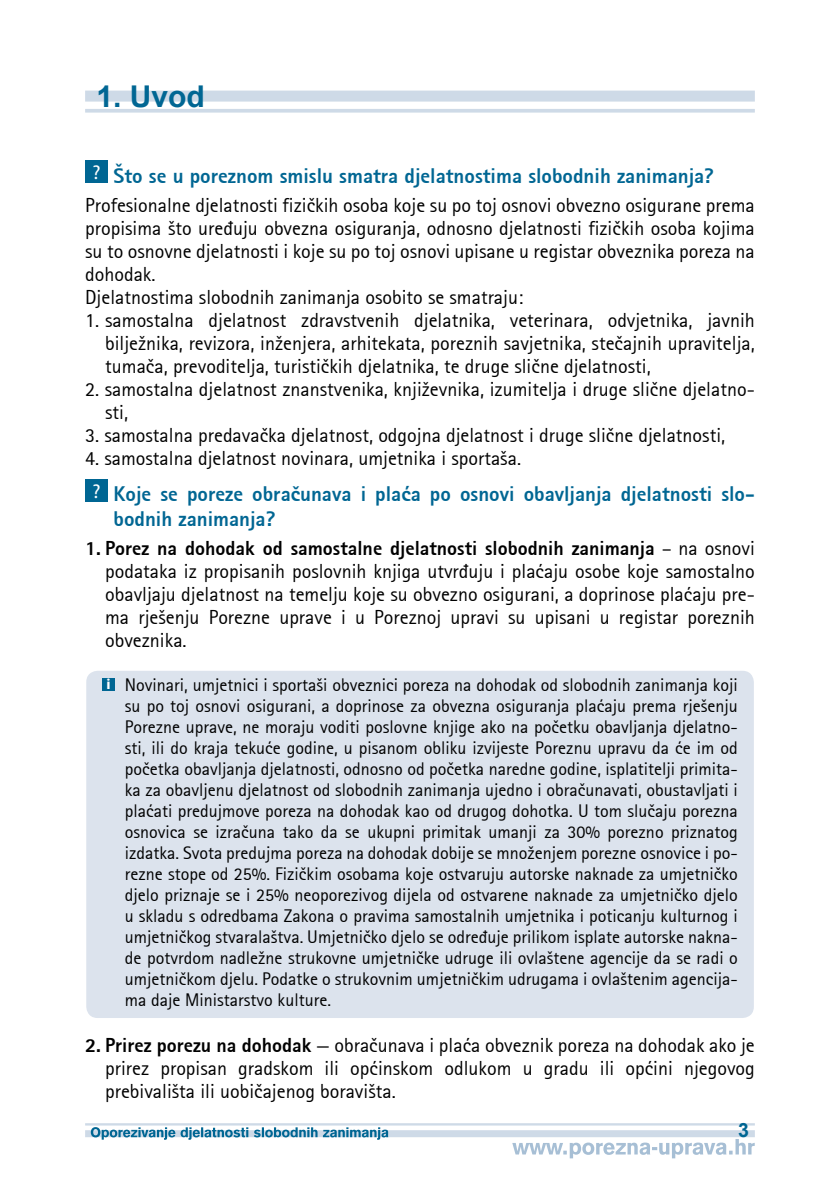
<style>
.page{position:relative;width:840px;height:1191px;background:#fff}
.page>*{position:absolute;margin:0;border:0;box-sizing:border-box;transform-origin:0 0}
.t1{font:700 30px "Arial";color:#006693}
.t2{font:700 21px/25px "Agfa Rotis Sans Serif Ex";color:#006693}
.t3{font:20px/23px "Agfa Rotis Sans Serif";color:#000;text-align:justify}
.t4{font:700 20px "Agfa Rotis Sans Serif Ex";color:#000}
.t5{font:700 19.6px "Arial";color:#006693}
.t6{font:18px/21px "Agfa Rotis Sans Serif";color:#000;text-align:justify}
.s1{font-family:"Agfa Rotis Sans Serif";font-weight:400}
.s2{font-family:"Myriad Pro";font-weight:700;font-size:15px;color:#fff}
.s3{font-family:"Agfa Rotis Sans Serif Ex";font-weight:700}
</style>
<div class="page">
<svg style="left:512px;top:1139px;width:242px;height:19px"></svg>
<hr style="left:85px;top:1123px;width:669px;height:2px;background:#cedae7">
<div style="left:85px;top:1130px;width:669px;height:7px;background:#cedae7"></div>
<svg style="left:91px;top:1127px;width:297px;height:12px"></svg>
<div style="left:86px;top:671px;width:667px;height:347px;background:#dce3ed;border-radius:11px"></div>
<div style="left:85px;top:91px;width:669px;height:11px;background:#cedae7"></div>
<svg style="left:85px;top:109px;width:669px;height:4px;background:#d2dde9"></svg>
<div style="left:85px;top:161px;width:23px;height:22px;background:#006693"></div>
<div style="left:85px;top:479px;width:23px;height:22px;background:#006693"></div>
<div style="left:102px;top:678px;width:13px;height:13px;background:#006693"></div>
<h1 class="t1" style="left:96px;top:76px;width:110px">1. Uvod</h1>
<p class="t2" style="left:92px;top:163px;width:622px"><sup>?</sup> Što se u poreznom smislu smatra djelatnostima slobodnih zanimanja?</p>
<p class="t3" style="left:85px;top:193px;width:670px;text-align:left">Profesionalne djelatnosti fizi~kih osoba koje su po toj osnovi obvezno osigurane prema propisima što ure|uju obvezna osiguranja, odnosno djelatnosti fizi~kih osoba kojima su to osnovne djelatnosti i koje su po toj osnovi upisane u registar obveznika poreza na dohodak.<br>Djelatnostima slobodnih zanimanja osobito se smatraju:</p>
<p class="t3" style="left:105px;top:308px;width:650px;text-indent:-20px">1. samostalna djelatnost zdravstvenih djelatnika, veterinara, odvjetnika, javnih bilje`nika, revizora, in`enjera, arhitekata, poreznih savjetnika, ste~ajnih upravitelja, tuma~a, prevoditelja, turisti~kih djelatnika, te druge sli~ne djelatnosti,</p>
<p class="t3" style="left:105px;top:377px;width:650px;text-indent:-20px">2. samostalna djelatnost znanstvenika, knji`evnika, izumitelja i druge sli~ne djelatno&shy;sti,</p>
<p class="t3" style="left:85px;top:423px;width:641px">3. samostalna predava~ka djelatnost, odgojna djelatnost i druge sli~ne djelatnosti,</p>
<p class="t3" style="left:85px;top:446px;width:437px">4. samostalna djelatnost novinara, umjetnika i sportaša.</p>
<p class="t2" style="left:113px;top:481px;width:642px;text-indent:-21px"><sup>?</sup> Koje se poreze obra~unava i pla}a po osnovi obavljanja djelatnosti slo&shy;bodnih zanimanja?</p>
<p class="t4" style="left:85px;top:535px;width:670px">1. Porez na dohodak od samostalne djelatnosti slobodnih zanimanja <span class="s1">– na osnovi</span></p>
<p class="t3" style="left:105px;top:559px;width:650px">podataka iz propisanih poslovnih knjiga utvr|uju i pla}aju osobe koje samostalno obavljaju djelatnost na temelju koje su obvezno osigurani, a doprinose pla}aju pre&shy;ma rješenju Porezne uprave i u Poreznoj upravi su upisani u registar poreznih obveznika.</p>
<p class="t6" style="left:125px;top:674px;width:614px;text-indent:-18px"><span class="s2">i</span> Novinari, umjetnici i sportaši obveznici poreza na dohodak od slobodnih zanimanja koji su po toj osnovi osigurani, a doprinose za obvezna osiguranja pla}aju prema rješenju Porezne uprave, ne moraju voditi poslovne knjige ako na po~etku obavljanja djelatno&shy;sti, ili do kraja teku}e godine, u pisanom obliku izvijeste Poreznu upravu da }e im od po~etka obavljanja djelatnosti, odnosno od po~etka naredne godine, isplatitelji primita&shy;ka za obavljenu djelatnost od slobodnih zanimanja ujedno i obra~unavati, obustavljati i pla}ati predujmove poreza na dohodak kao od drugog dohotka. U tom slu~aju porezna osnovica se izra~una tako da se ukupni primitak umanji za 30% porezno priznatog izdatka. Svota predujma poreza na dohodak dobije se mno`enjem porezne osnovice i po&shy;rezne stope od 25%. Fizi~kim osobama koje ostvaruju autorske naknade za umjetni~ko djelo priznaje se i 25% neoporezivog dijela od ostvarene naknade za umjetni~ko djelo u skladu s odredbama Zakona o pravima samostalnih umjetnika i poticanju kulturnog i umjetni~kog stvaralaštva. Umjetni~ko djelo se odre|uje prilikom isplate autorske nakna&shy;de potvrdom nadle`ne strukovne umjetni~ke udruge ili ovlaštene agencije da se radi o umjetni~kom djelu. Podatke o strukovnim umjetni~kim udrugama i ovlaštenim agencija&shy;ma daje Ministarstvo kulture.</p>
<p class="t3" style="left:105px;top:1033px;width:650px;text-indent:-20px"><span class="s3">2. Prirez porezu na dohodak</span> — obra~unava i pla}a obveznik poreza na dohodak ako je prirez propisan gradskom ili op}inskom odlukom u gradu ili op}ini njegovog prebivališta ili uobi~ajenog boravišta.</p>
<p class="t5" style="left:737px;top:1117px;width:12px">3</p>
</div>
